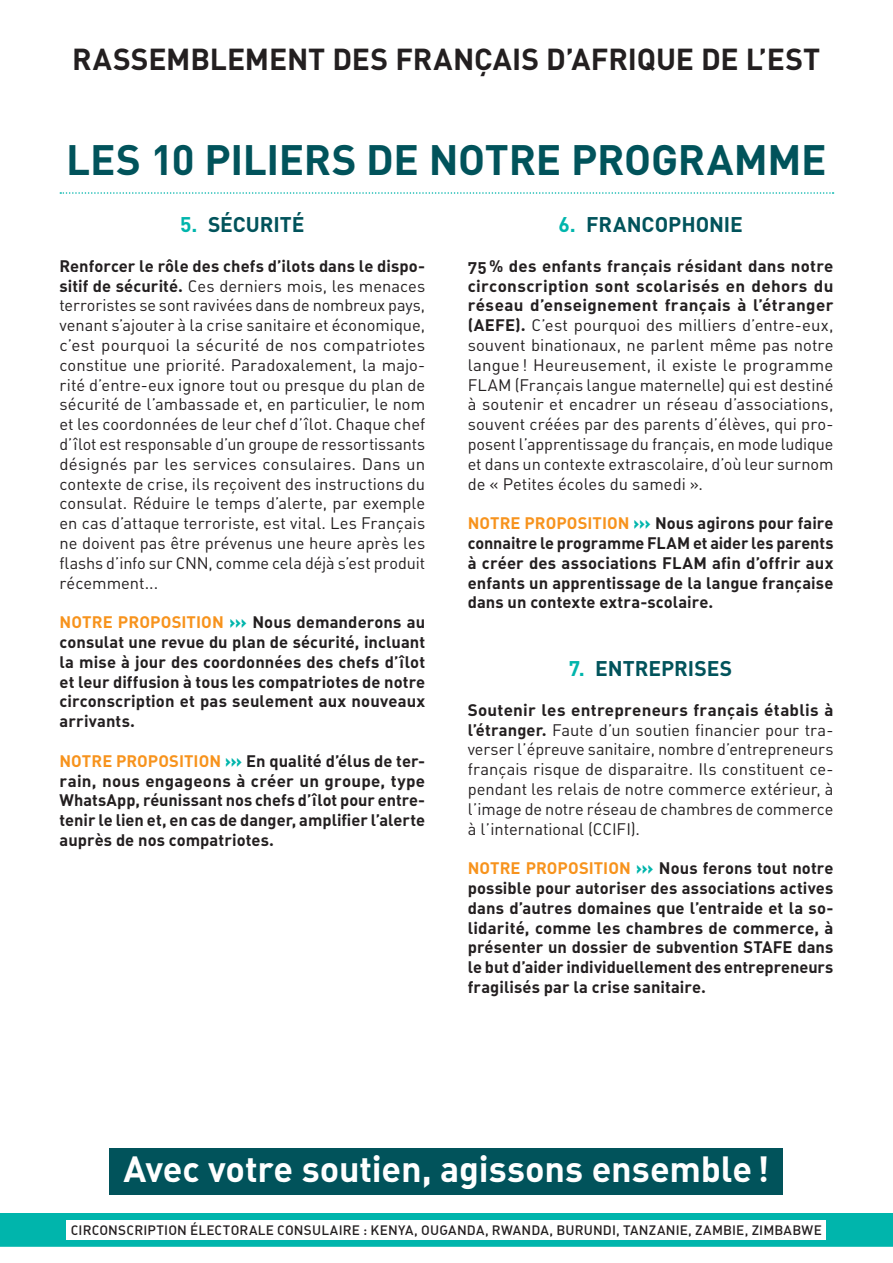
<style>
.page{position:relative;width:893px;height:1263px;background:#fff}
.page>*{position:absolute;margin:0;border:0;box-sizing:border-box;transform-origin:0 0}
.t1{font:700 42px "DIN";letter-spacing:-.005em;color:#01535b}
.t2{font:36px "DIN Bold Alternate";letter-spacing:-.005em;color:#fff}
.t3{font:700 30px "DIN";letter-spacing:-.005em;color:#231f20}
.t4{font:700 21px "DIN";color:#01535b}
.t5{font:16.5px/19.8px "DIN Regular Alternate";letter-spacing:-.005em;color:#231f20;text-align:justify}
.t6{font:16.5px/19.8px "DIN Bold Alternate";letter-spacing:.005em;color:#231f20;text-align:justify}
.t7{font:13.5px "DIN Medium Alternate";letter-spacing:.01em;color:#231f20}
.s1{color:#00b5ac}
.s2{font-family:"DIN Bold Alternate"}
.s3{font-family:"DIN";font-weight:700;color:#f7931d}
.s4{font-family:"DIN";font-weight:900;color:#00b5ac}
</style>
<div class="page">
<div style="left:0;top:1213px;width:893px;height:34px;background:#00b5ac"></div>
<div style="left:67px;top:1220px;width:759px;height:20px;background:#fff"></div>
<div style="left:110px;top:1148px;width:673px;height:47px;background:#01535b"></div>
<svg style="left:60px;top:192px;width:773px;height:2px"></svg>
<p class="t3" style="left:72px;top:39px;width:750px">RASSEMBLEMENT DES FRANÇAIS D’AFRIQUE DE L’EST</p>
<p class="t1" style="left:66px;top:133px;width:762px">LES 10 PILIERS DE NOTRE PROGRAMME</p>
<p class="t4" style="left:180px;top:211px;width:126px"><span class="s1">5.</span> SÉCURITÉ</p>
<p class="t5" style="left:60px;top:256px;width:367px"><span class="s2">Renforcer le rôle des chefs d’ilots dans le dispo&shy;sitif de sécurité.</span> Ces derniers mois, les menaces terroristes se sont ravivées dans de nombreux pays, venant s’ajouter à la crise sanitaire et économique, c’est pourquoi la sécurité de nos compatriotes constitue une priorité. Paradoxalement, la majo&shy;rité d’entre-eux ignore tout ou presque du plan de sécurité de l’ambassade et, en particulier, le nom et les coordonnées de leur chef d’îlot. Chaque chef d’îlot est responsable d’un groupe de ressortissants désignés par les services consulaires. Dans un contexte de crise, ils reçoivent des instructions du consulat. Réduire le temps d’alerte, par exemple en cas d’attaque terroriste, est vital. Les Français ne doivent pas être prévenus une heure après les flashs d’info sur CNN, comme cela déjà s’est produit récemment...</p>
<p class="t6" style="left:60px;top:612px;width:367px"><span class="s3">NOTRE PROPOSITION</span> <span class="s4">›››</span> Nous demanderons au consulat une revue du plan de sécurité, incluant la mise à jour des coordonnées des chefs d’îlot et leur diffusion à tous les compatriotes de notre circonscription et pas seulement aux nouveaux arrivants.</p>
<p class="t6" style="left:60px;top:750px;width:367px"><span class="s3">NOTRE PROPOSITION</span> <span class="s4">›››</span> En qualité d’élus de ter&shy;rain, nous engageons à créer un groupe, type WhatsApp, réunissant nos chefs d’îlot pour entre&shy;tenir le lien et, en cas de danger, amplifier l’alerte auprès de nos compatriotes.</p>
<p class="t4" style="left:558px;top:211px;width:186px"><span class="s1">6.</span> FRANCOPHONIE</p>
<p class="t5" style="left:468px;top:256px;width:367px"><span class="s2">75 % des enfants français résidant dans notre circonscription sont scolarisés en dehors du réseau d’enseignement français à l’étranger (AEFE).</span> C’est pourquoi des milliers d’entre-eux, souvent binationaux, ne parlent même pas notre langue ! Heureusement, il existe le programme FLAM (Français langue maternelle) qui est destiné à soutenir et encadrer un réseau d’associations, souvent créées par des parents d’élèves, qui pro&shy;posent l’apprentissage du français, en mode ludique et dans un contexte extrascolaire, d’où leur surnom de « Petites écoles du samedi ».</p>
<p class="t6" style="left:468px;top:513px;width:367px"><span class="s3">NOTRE PROPOSITION</span> <span class="s4">›››</span> Nous agirons pour faire connaitre le programme FLAM et aider les parents à créer des associations FLAM afin d’offrir aux enfants un apprentissage de la langue française dans un contexte extra-scolaire.</p>
<p class="t4" style="left:569px;top:655px;width:165px"><span class="s1">7.</span> ENTREPRISES</p>
<p class="t5" style="left:468px;top:700px;width:367px"><span class="s2">Soutenir les entrepreneurs français établis à l’étranger.</span> Faute d’un soutien financier pour tra&shy;verser l’épreuve sanitaire, nombre d’entrepreneurs français risque de disparaitre. Ils constituent ce&shy;pendant les relais de notre commerce extérieur, à l’image de notre réseau de chambres de commerce à l’international (CCIFI).</p>
<p class="t6" style="left:468px;top:858px;width:367px"><span class="s3">NOTRE PROPOSITION</span> <span class="s4">›››</span> Nous ferons tout notre possible pour autoriser des associations actives dans d’autres domaines que l’entraide et la so&shy;lidarité, comme les chambres de commerce, à présenter un dossier de subvention STAFE dans le but d’aider individuellement des entrepreneurs fragilisés par la crise sanitaire.</p>
<p class="t2" style="left:123px;top:1146px;width:647px">Avec votre soutien, agissons ensemble!</p>
<p class="t7" style="left:71px;top:1222px;width:753px">CIRCONSCRIPTION ÉLECTORALE CONSULAIRE : KENYA, OUGANDA, RWANDA, BURUNDI, TANZANIE, ZAMBIE, ZIMBABWE</p>
</div>
